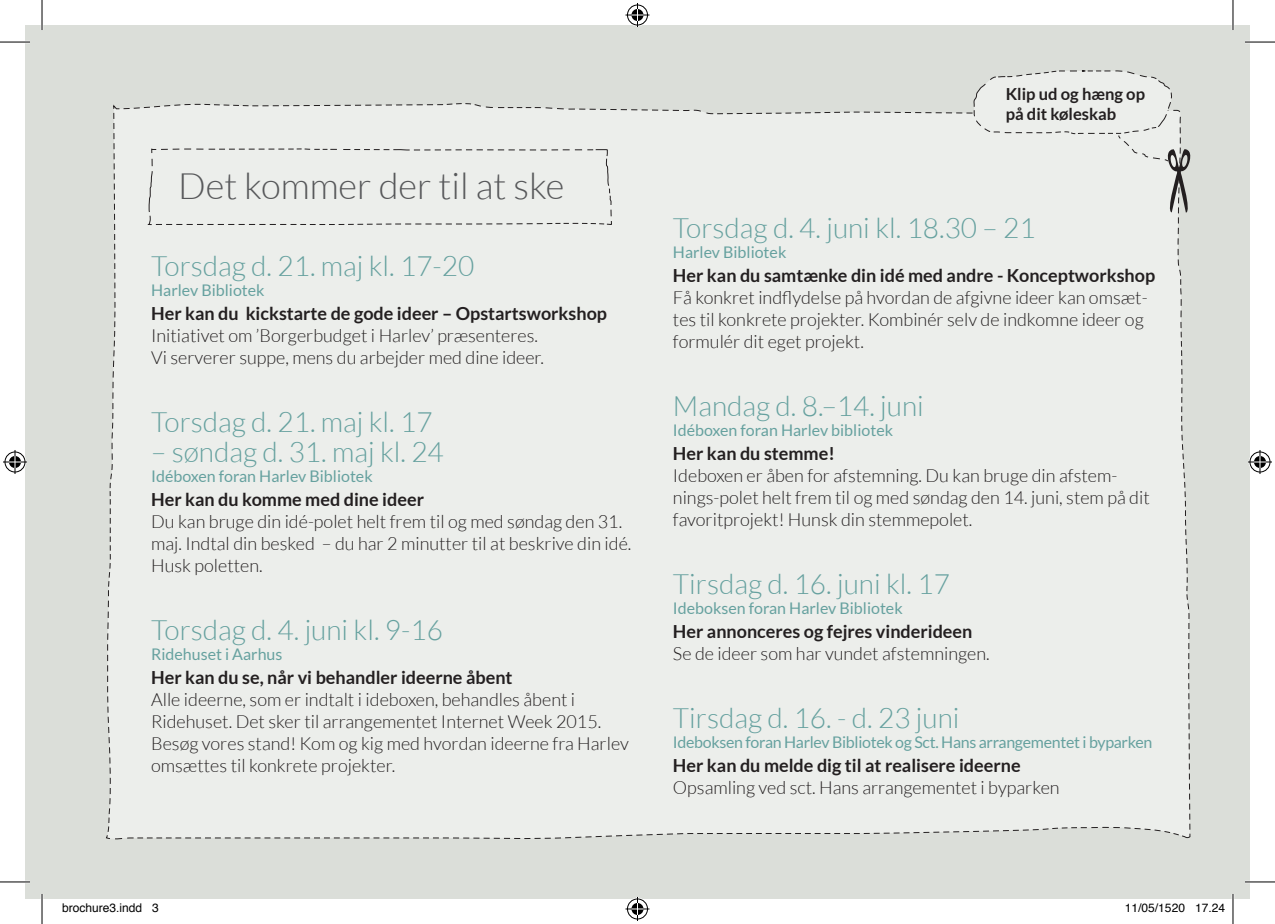
<style>
.page{position:relative;width:1275px;height:924px;background:#fff}
.page>*{position:absolute;margin:0;border:0;box-sizing:border-box;transform-origin:0 0}
.t1{font:300 36.4px "Lato";color:#57585a}
.t2{font:300 28px "Lato";color:#66a19f}
.t3{font:300 18px/22px "Lato";color:#231f20}
.t4{font:700 18px "Lato";color:#231f20}
.t5{font:700 16.6px/20.2px "Lato";color:#231f20}
.t6{font:16px "Lato";color:#66a19f}
.t7{font:16px "Lato";letter-spacing:-.02em;color:#66a19f}
.t8{font:12px "Helvetica";color:#000}
</style>
<div class="page">
<div style="left:25px;top:25px;width:1225px;height:873px;background:#dbded9"></div>
<div style="left:106px;top:103px;width:1085px;height:736px;background:#eceeeb"></div>
<div style="left:145px;top:148px;width:467px;height:77px;background:#eceeeb"></div>
<svg style="left:863px;top:70px;width:328px;height:146px"></svg>
<hr style="left:0;top:41px;width:30px;height:2px;background:#fff">
<hr style="left:1245px;top:41px;width:30px;height:2px;background:#fff">
<hr style="left:0;top:880px;width:30px;height:2px;background:#fff">
<hr style="left:1245px;top:880px;width:30px;height:2px;background:#fff">
<hr style="left:41px;top:0;width:2px;height:30px;background:#fff">
<hr style="left:41px;top:893px;width:2px;height:30px;background:#fff">
<hr style="left:1231px;top:0;width:3px;height:30px;background:#fff">
<hr style="left:1231px;top:893px;width:3px;height:30px;background:#fff">
<hr style="left:0;top:42px;width:30px;height:1px;background:#000">
<hr style="left:1245px;top:42px;width:30px;height:1px;background:#000">
<hr style="left:0;top:881px;width:30px;height:1px;background:#000">
<hr style="left:1245px;top:881px;width:30px;height:1px;background:#000">
<hr style="left:42px;top:0;width:1px;height:30px;background:#000">
<hr style="left:42px;top:893px;width:1px;height:30px;background:#000">
<hr style="left:1232px;top:0;width:1px;height:30px;background:#000">
<hr style="left:1232px;top:893px;width:1px;height:30px;background:#000">
<svg style="left:625px;top:3px;width:24px;height:24px"></svg>
<svg style="left:625px;top:897px;width:24px;height:23px"></svg>
<svg style="left:3px;top:450px;width:24px;height:24px"></svg>
<svg style="left:1248px;top:450px;width:24px;height:24px"></svg>
<h1 class="t1" style="left:178px;top:166px;width:388px">Det kommer der til at ske</h1>
<h2 class="t2" style="left:151px;top:250px;width:325px">Torsdag d. 21. maj kl. 17-20</h2>
<p class="t6" style="left:151px;top:281px;width:115px">Harlev Bibliotek</p>
<p class="t4" style="left:151px;top:303px;width:457px">Her kan du kickstarte de gode ideer – Opstartsworkshop</p>
<p class="t3" style="left:151px;top:324px;width:394px">Initiativet om ’Borgerbudget i Harlev’ præsenteres.<br>Vi serverer suppe, mens du arbejder med dine ideer.</p>
<h2 class="t2" style="left:151px;top:406px;width:283px">Torsdag d. 21. maj kl. 17</h2>
<h2 class="t2" style="left:151px;top:436px;width:294px">– søndag d. 31. maj kl. 24</h2>
<p class="t6" style="left:151px;top:467px;width:223px">Idéboxen foran Harlev Bibliotek</p>
<p class="t4" style="left:151px;top:489px;width:274px">Her kan du komme med dine ideer</p>
<p class="t3" style="left:151px;top:510px;width:482px">Du kan bruge din idé-polet helt frem til og med søndag den 31. maj. Indtal din besked – du har 2 minutter til at beskrive din idé.<br>Husk poletten.</p>
<h2 class="t2" style="left:151px;top:614px;width:293px">Torsdag d. 4. juni kl. 9-16</h2>
<p class="t6" style="left:151px;top:645px;width:133px">Ridehuset i Aarhus</p>
<p class="t4" style="left:151px;top:667px;width:363px">Her kan du se, når vi behandler ideerne åbent</p>
<p class="t3" style="left:151px;top:688px;width:479px">Alle ideerne, som er indtalt i ideboxen, behandles åbent i Ridehuset. Det sker til arrangementet Internet Week 2015.<br>Besøg vores stand! Kom og kig med hvordan ideerne fra Harlev omsættes til konkrete projekter.</p>
<p class="t5" style="left:1005px;top:83px;width:141px">Klip ud og hæng op på dit køleskab</p>
<h2 class="t2" style="left:673px;top:212px;width:364px">Torsdag d. 4. juni kl. 18.30 – 21</h2>
<p class="t6" style="left:673px;top:243px;width:115px">Harlev Bibliotek</p>
<p class="t4" style="left:673px;top:265px;width:484px">Her kan du samtænke din idé med andre - Konceptworkshop</p>
<p class="t3" style="left:673px;top:286px;width:476px">Få konkret indflydelse på hvordan de afgivne ideer kan omsæt&shy;tes til konkrete projekter. Kombinér selv de indkomne ideer og formulér dit eget projekt.</p>
<h2 class="t2" style="left:673px;top:390px;width:252px">Mandag d. 8.–14. juni</h2>
<p class="t6" style="left:673px;top:421px;width:222px">Idéboxen foran Harlev bibliotek</p>
<p class="t4" style="left:673px;top:443px;width:163px">Her kan du stemme!</p>
<p class="t3" style="left:673px;top:464px;width:478px">Ideboxen er åben for afstemning. Du kan bruge din afstem&shy;nings-polet helt frem til og med søndag den 14. juni, stem på dit favoritprojekt! Hunsk din stemmepolet.</p>
<h2 class="t2" style="left:673px;top:568px;width:278px">Tirsdag d. 16. juni kl. 17</h2>
<p class="t6" style="left:673px;top:599px;width:231px">Ideboksen foran Harlev Bibliotek</p>
<p class="t4" style="left:673px;top:621px;width:301px">Her annonceres og fejres vinderideen</p>
<p class="t3" style="left:673px;top:642px;width:318px">Se de ideer som har vundet afstemningen.</p>
<h2 class="t2" style="left:673px;top:702px;width:288px">Tirsdag d. 16. - d. 23 juni</h2>
<p class="t7" style="left:673px;top:733px;width:481px">Ideboksen foran Harlev Bibliotek og Sct. Hans arrangementet i byparken</p>
<p class="t4" style="left:673px;top:755px;width:349px">Her kan du melde dig til at realisere ideerne</p>
<p class="t3" style="left:673px;top:776px;width:388px">Opsamling ved sct. Hans arrangementet i byparken</p>
<p class="t8" style="left:62px;top:898px;width:98px">brochure3.indd 3</p>
<p class="t8" style="left:1125px;top:898px;width:102px">11/05/1520 17.24</p>
</div>
